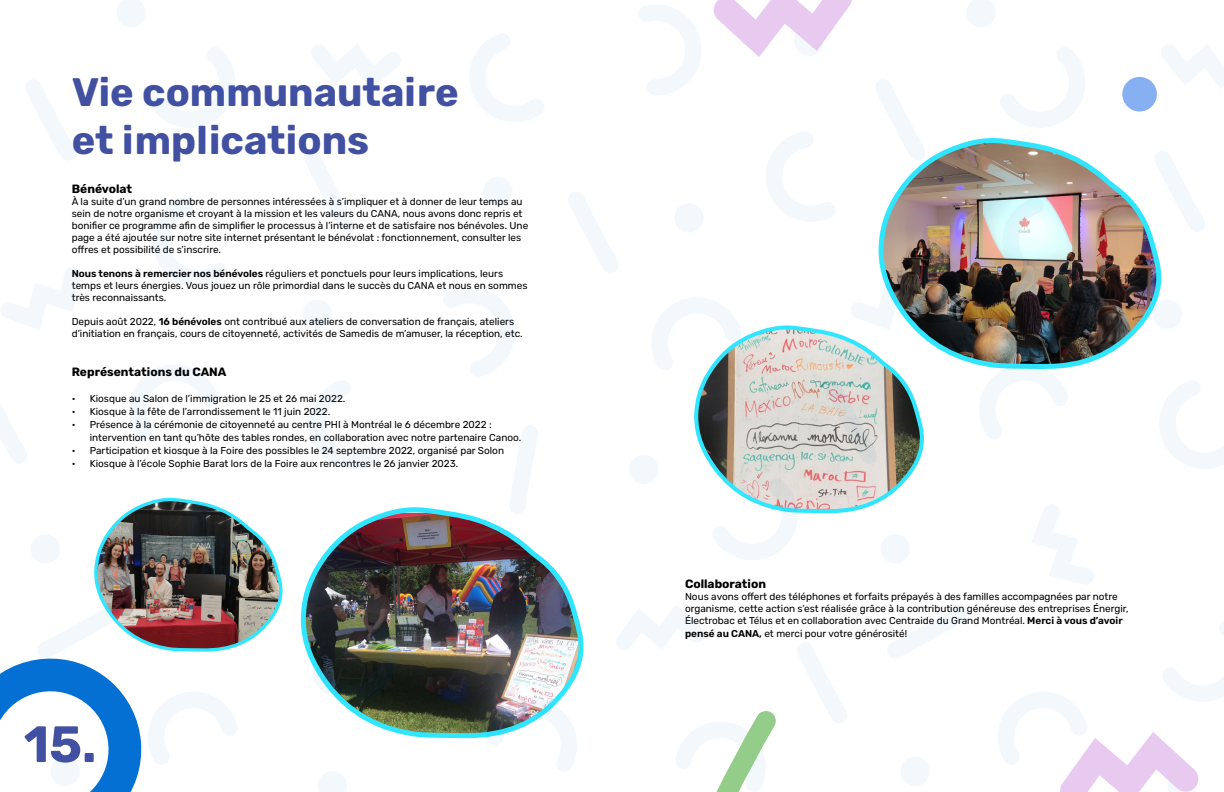
<style>
.page{position:relative;width:1224px;height:792px;background:#fff}
.page>*{position:absolute;margin:0;border:0;box-sizing:border-box;transform-origin:0 0}
.t1{font:700 51px "Rubik";color:#4250a2}
.t2{font:700 39.7px/47.7px "Rubik";color:#4250a2}
.t3{font:700 12px "Rubik";color:#000}
.t4{font:10px/12px "Rubik";color:#000}
.s1{font-weight:600}
</style>
<div class="page">
<img style="left:300px;top:507px;width:284px;height:232px">
<img style="left:878px;top:138px;width:284px;height:230px">
<svg style="left:695px;top:325px;width:229px;height:189px"></svg>
<svg style="left:153px;top:198px;width:75px;height:88px"></svg>
<svg style="left:310px;top:381px;width:74px;height:88px"></svg>
<img style="left:311px;top:619px;width:88px;height:83px">
<svg style="left:470px;top:34px;width:74px;height:88px"></svg>
<svg style="left:443px;top:287px;width:72px;height:90px"></svg>
<svg style="left:150px;top:47px;width:85px;height:81px"></svg>
<img style="left:486px;top:698px;width:93px;height:73px">
<svg style="left:130px;top:365px;width:88px;height:74px"></svg>
<svg style="left:0;top:405px;width:27px;height:58px"></svg>
<svg style="left:26px;top:80px;width:49px;height:80px"></svg>
<svg style="left:509px;top:426px;width:30px;height:88px"></svg>
<svg style="left:305px;top:151px;width:50px;height:81px"></svg>
<svg style="left:1px;top:267px;width:79px;height:62px"></svg>
<svg style="left:311px;top:45px;width:90px;height:43px"></svg>
<svg style="left:117px;top:0;width:28px;height:27px"></svg>
<div style="left:303px;top:300px;width:29px;height:29px;background:#f3f8fc;border-radius:50%"></div>
<div style="left:483px;top:177px;width:29px;height:29px;background:#f3f8fc;border-radius:50%"></div>
<svg style="left:375px;top:520px;width:29px;height:29px"></svg>
<svg style="left:509px;top:614px;width:29px;height:29px"></svg>
<svg style="left:318px;top:772px;width:29px;height:20px"></svg>
<img style="left:996px;top:196px;width:83px;height:90px">
<svg style="left:711px;top:478px;width:88px;height:82px"></svg>
<svg style="left:766px;top:132px;width:69px;height:90px"></svg>
<svg style="left:1160px;top:381px;width:64px;height:88px"></svg>
<svg style="left:1000px;top:47px;width:85px;height:81px"></svg>
<svg style="left:652px;top:298px;width:90px;height:72px"></svg>
<svg style="left:978px;top:363px;width:91px;height:76px"></svg>
<svg style="left:639px;top:5px;width:62px;height:90px"></svg>
<svg style="left:825px;top:381px;width:53px;height:83px;background:#ccccc8"></svg>
<svg style="left:875px;top:80px;width:52px;height:81px"></svg>
<svg style="left:569px;top:192px;width:49px;height:80px"></svg>
<svg style="left:1153px;top:150px;width:52px;height:82px"></svg>
<svg style="left:797px;top:642px;width:50px;height:81px"></svg>
<svg style="left:1032px;top:504px;width:61px;height:80px"></svg>
<svg style="left:888px;top:607px;width:79px;height:51px"></svg>
<svg style="left:849px;top:266px;width:82px;height:64px"></svg>
<svg style="left:1161px;top:45px;width:63px;height:43px"></svg>
<svg style="left:617px;top:605px;width:88px;height:45px"></svg>
<svg style="left:967px;top:0;width:28px;height:27px"></svg>
<div style="left:1153px;top:300px;width:29px;height:29px;background:#f3f8fc;border-radius:50%"></div>
<div style="left:674px;top:203px;width:30px;height:30px;background:#f3f8fc;border-radius:50%"></div>
<div style="left:629px;top:455px;width:30px;height:29px;background:#f3f8fc;border-radius:50%"></div>
<div style="left:881px;top:534px;width:29px;height:30px;background:#f3f8fc;border-radius:50%"></div>
<div style="left:900px;top:757px;width:30px;height:29px;background:#f3f8fc;border-radius:50%"></div>
<svg style="left:676px;top:711px;width:100px;height:81px"></svg>
<svg style="left:998px;top:622px;width:226px;height:170px"></svg>
<svg style="left:713px;top:0;width:139px;height:57px"></svg>
<div style="left:1122px;top:77px;width:35px;height:35px;background:#87b0f2;border-radius:50%"></div>
<svg style="left:0;top:497px;width:283px;height:295px"></svg>
<h2 class="t2" style="left:72px;top:70px;width:388px">Vie communautaire et implications</h2>
<p class="t3" style="left:72px;top:182px;width:62px">Bénévolat</p>
<p class="t4" style="left:72px;top:195px;width:458px">À la suite d’un grand nombre de personnes intéressées à s’impliquer et à donner de leur temps au sein de notre organisme et croyant à la mission et les valeurs du CANA, nous avons donc repris et bonifier ce programme afin de simplifier le processus à l’interne et de satisfaire nos bénévoles. Une page a été ajoutée sur notre site internet présentant le bénévolat : fonctionnement, consulter les offres et possibilité de s’inscrire.</p>
<p class="t4" style="left:72px;top:267px;width:457px"><span class="s1">Nous tenons à remercier nos bénévoles</span> réguliers et ponctuels pour leurs implications, leurs temps et leurs énergies. Vous jouez un rôle primordial dans le succès du CANA et nous en sommes très reconnaissants.</p>
<p class="t4" style="left:72px;top:315px;width:453px">Depuis août 2022, <span class="s1">16 bénévoles</span> ont contribué aux ateliers de conversation de français, ateliers d’initiation en français, cours de citoyenneté, activités de Samedis de m’amuser, la réception, etc.</p>
<p class="t3" style="left:72px;top:365px;width:156px">Représentations du CANA</p>
<p class="t4" style="left:72px;top:392px;width:275px">• Kiosque au Salon de l’immigration le 25 et 26 mai 2022.</p>
<p class="t4" style="left:72px;top:405px;width:260px">• Kiosque à la fête de l’arrondissement le 11 juin 2022.</p>
<p class="t4" style="left:90px;top:418px;width:433px;line-height:13px;text-indent:-18px">• Présence à la cérémonie de citoyenneté au centre PHI à Montréal le 6 décembre 2022 : intervention en tant qu’hôte des tables rondes, en collaboration avec notre partenaire Canoo.</p>
<p class="t4" style="left:72px;top:444px;width:434px">• Participation et kiosque à la Foire des possibles le 24 septembre 2022, organisé par Solon</p>
<p class="t4" style="left:72px;top:457px;width:388px">• Kiosque à l’école Sophie Barat lors de la Foire aux rencontres le 26 janvier 2023.</p>
<h1 class="t1" style="left:24px;top:716px;width:74px">15.</h1>
<p class="t3" style="left:685px;top:577px;width:83px">Collaboration</p>
<p class="t4" style="left:685px;top:590px;width:445px">Nous avons offert des téléphones et forfaits prépayés à des familles accompagnées par notre organisme, cette action s’est réalisée grâce à la contribution généreuse des entreprises Énergir,<br>Électrobac et Télus et en collaboration avec Centraide du Grand Montréal. <span class="s1">Merci à vous d’avoir</span></p>
<p class="t4" style="left:685px;top:627px;width:224px"><span class="s1">pensé au CANA,</span> et merci pour votre générosité!</p>
</div>
